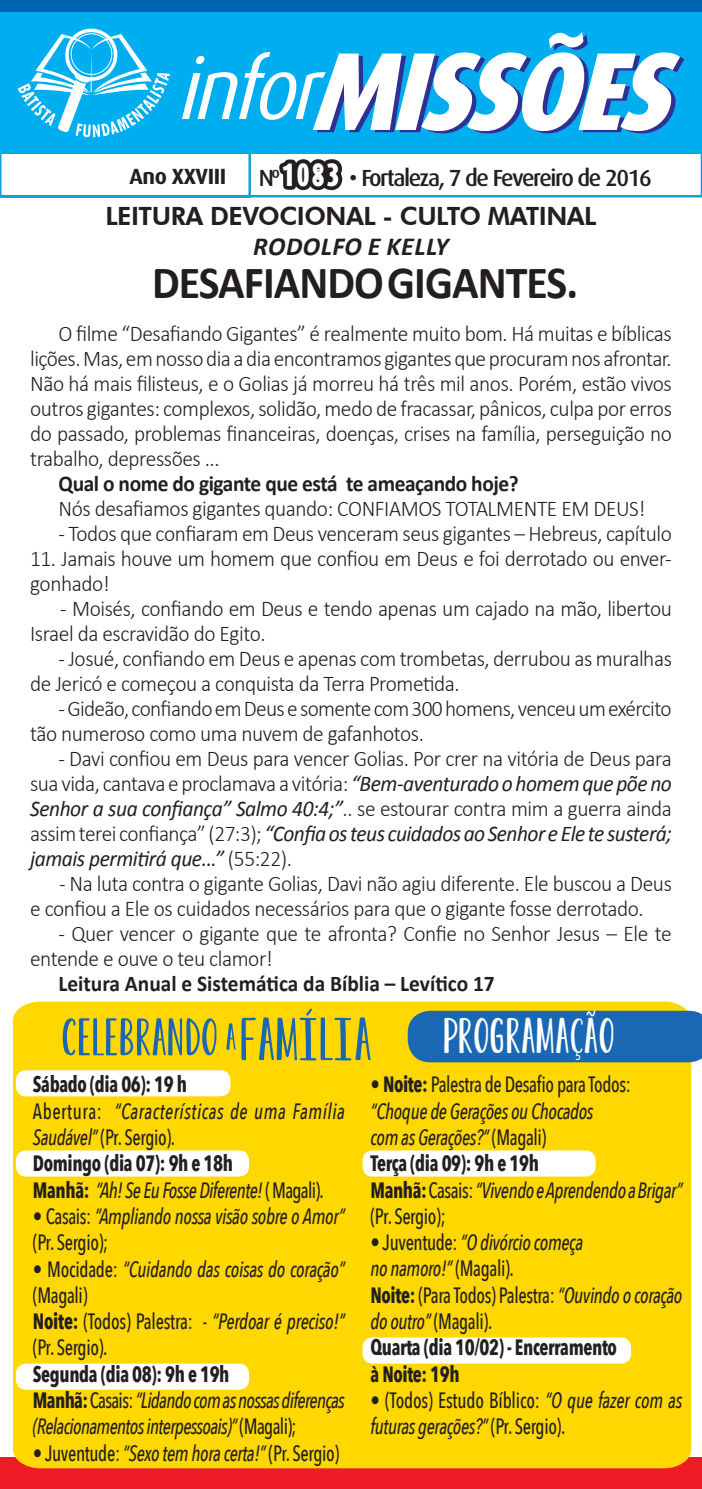
<style>
.page{position:relative;width:702px;height:1489px;background:#fff}
.page>*{position:absolute;margin:0;border:0;box-sizing:border-box;transform-origin:0 0}
.t1{font:700 46.25px "Calibri";letter-spacing:-.02em;color:#231f20;scale:.95 1}
.t2{font:700 46.25px "LUELLA";color:#fff}
.t3{font:italic 700 26px "Calibri";letter-spacing:.02em;color:#231f20}
.t4{font:800 25.25px "Futura BT";letter-spacing:-.02em;color:#231f20}
.t5{font:500 23.25px "Dax";letter-spacing:-.06em;color:#231f20}
.t6{font:300 22.5px/25px "Calibri";letter-spacing:-.02em;color:#231f20;scale:.95 1}
.t7{font:700 22.5px "Calibri";color:#231f20;scale:.95 1}
.t8{font:700 22.5px "Calibri";letter-spacing:-.02em;color:#231f20;scale:.95 1}
.t9{font:italic 500 22.25px/26.2px "Avenir Next Condensed";letter-spacing:-.025em;color:#231f20;scale:.86 1}
.t10{font:500 22.25px/26.2px "Avenir Next Condensed";letter-spacing:-.02em;color:#231f20;scale:.86 1}
.t11{font:italic 500 22.25px/26.2px "Avenir Next Condensed";letter-spacing:.03em;color:#231f20;scale:.86 1}
.t12{font:700 22px "Dax";letter-spacing:-.02em;color:#231f20}
.s1{font-family:"Dax Compact";font-weight:900;font-size:26.5px;color:#fff}
.s2{font-weight:400;font-style:italic}
.s3{font-weight:700;font-style:normal}
.s4{font-style:normal}
.s5{font-style:italic}
.s6{font-weight:700}
</style>
<div class="page">
<div style="left:0;top:0;width:702px;height:86px;background:#0162b0"></div>
<svg style="left:0;top:153px;width:702px;height:45px"></svg>
<div style="left:0;top:12px;width:702px;height:141px;background:#00aeef"></div>
<svg style="left:274px;top:153px;width:74px;height:44px"></svg>
<svg style="left:182px;top:32px;width:502px;height:101px"></svg>
<svg style="left:18px;top:28px;width:152px;height:109px"></svg>
<div style="left:71px;top:33px;width:41px;height:42px;border:1px solid #fff;border-radius:50%"></div>
<div style="left:0;top:1456px;width:702px;height:32px;background:#ee1c25"></div>
<div style="left:13px;top:1001px;width:678px;height:467px;background:#ffd801"></div>
<div style="left:16px;top:1070px;width:214px;height:26px;background:#fff;border-radius:10px"></div>
<div style="left:16px;top:1150px;width:233px;height:26px;background:#fff;border-radius:10px"></div>
<div style="left:16px;top:1363px;width:233px;height:26px;background:#fff;border-radius:10px"></div>
<div style="left:362px;top:1150px;width:233px;height:26px;background:#fff;border-radius:10px"></div>
<div style="left:362px;top:1337px;width:269px;height:26px;background:#fff;border-radius:10px"></div>
<div style="left:407px;top:1010px;width:295px;height:52px;background:#1a67b3"></div>
<svg style="left:63px;top:1018px;width:153px;height:37px;background:#a5ab46"></svg>
<svg style="left:241px;top:1008px;width:129px;height:52px;background:#bab636"></svg>
<svg style="left:226px;top:1023px;width:9px;height:26px"></svg>
<p class="t12" style="left:129px;top:163px;width:98px">Ano XXVIII</p>
<p class="t5" style="left:259px;top:165px;width:394px">Nº <span class="s1">1083</span> • Fortaleza, 7 de Fevereiro de 2016</p>
<p class="t4" style="left:105px;top:201px;width:493px">LEITURA DEVOCIONAL - CULTO MATINAL</p>
<p class="t3" style="left:253px;top:230px;width:197px">RODOLFO E KELLY</p>
<h1 class="t1" style="left:152px;top:253px;width:450px">DESAFIANDO GIGANTES.</h1>
<p class="t6" style="left:30px;top:320px;width:677px;text-align:justify;text-indent:28px">O filme “Desafiando Gigantes” é realmente muito bom. Há muitas e bíblicas lições. Mas, em nosso dia a dia encontramos gigantes que procuram nos afrontar.<br>Não há mais filisteus, e o Golias já morreu há três mil anos. Porém, estão vivos outros gigantes: complexos, solidão, medo de fracassar, pânicos, culpa por erros do passado, problemas financeiras, doenças, crises na família, perseguição no trabalho, depressões ...</p>
<p class="t8" style="left:58px;top:469px;width:486px">Qual o nome do gigante que está te ameaçando hoje?</p>
<p class="t6" style="left:58px;top:495px;width:619px">Nós desafiamos gigantes quando: CONFIAMOS TOTALMENTE EM DEUS!</p>
<p class="t6" style="left:58px;top:520px;width:647px">- Todos que confiaram em Deus venceram seus gigantes – Hebreus, capítulo</p>
<p class="t6" style="left:30px;top:545px;width:677px">11. Jamais houve um homem que confiou em Deus e foi derrotado ou enver&shy;gonhado!</p>
<p class="t6" style="left:30px;top:595px;width:677px;text-indent:30px">- Moisés, confiando em Deus e tendo apenas um cajado na mão, libertou<br>Israel da escravidão do Egito.</p>
<p class="t6" style="left:30px;top:645px;width:677px;text-indent:28px">- Josué, confiando em Deus e apenas com trombetas, derrubou as muralhas de Jericó e começou a conquista da Terra Prometida.</p>
<p class="t6" style="left:30px;top:695px;width:676px;text-indent:28px">- Gideão, confiando em Deus e somente com 300 homens, venceu um exército tão numeroso como uma nuvem de gafanhotos.</p>
<p class="t6" style="left:30px;top:745px;width:677px;text-align:justify;text-indent:28px">- Davi confiou em Deus para vencer Golias. Por crer na vitória de Deus para sua vida, cantava e proclamava a vitória: <span class="s2">“Bem-aventurado o homem que põe no Senhor a sua confiança” Salmo 40:4;”</span>.. se estourar contra mim a guerra ainda assim terei confiança” (27:3); <span class="s2">“Confia os teus cuidados ao Senhor e Ele te susterá; jamais permitirá que...”</span> (55:22).</p>
<p class="t6" style="left:30px;top:870px;width:677px;text-indent:29px">- Na luta contra o gigante Golias, Davi não agiu diferente. Ele buscou a Deus e confiou a Ele os cuidados necessários para que o gigante fosse derrotado.</p>
<p class="t6" style="left:30px;top:920px;width:677px;text-indent:28px">- Quer vencer o gigante que te afronta? Confie no Senhor Jesus – Ele te entende e ouve o teu clamor!</p>
<p class="t7" style="left:58px;top:969px;width:460px">Leitura Anual e Sistemática da Bíblia – Levítico 17</p>
<p class="t11" style="left:33px;top:1071px;width:364px"><span class="s3">Sábado (dia 06): 19 h<br></span><span class="s4">Abertura:</span> “Características de uma Família<br>Saudável” <span class="s4">(Pr. Sergio).<br></span><span class="s3">Domingo (dia 07): 9h e 18h<br>Manhã:</span> “Ah! Se Eu Fosse Diferente! <span class="s4">( Magali).</span></p>
<p class="t9" style="left:33px;top:1202px;width:364px"><span class="s4">• Casais:</span> “Ampliando nossa visão sobre o Amor” <span class="s4">(Pr. Sergio);</span></p>
<p class="t10" style="left:33px;top:1255px;width:364px">• Mocidade: <span class="s5">“Cuidando das coisas do coração” </span>(Magali)<br><span class="s6">Noite:</span> (Todos) Palestra: - <span class="s5">“Perdoar é preciso!” </span>(Pr. Sergio).</p>
<p class="t9" style="left:33px;top:1360px;width:364px"><span class="s3">Segunda (dia 08): 9h e 19h<br>Manhã:</span> <span class="s4">Casais:</span> “Lidando com as nossas diferenças (Relacionamentos interpessoais)” <span class="s4">(Magali);</span></p>
<p class="t10" style="left:33px;top:1439px;width:358px">• Juventude: <span class="s5">“Sexo tem hora certa!”</span> (Pr. Sergio)</p>
<h1 class="t2" style="left:444px;top:1007px;width:173px">PROGRAMAÇÃO</h1>
<p class="t9" style="left:370px;top:1071px;width:364px"><span class="s3">• Noite:</span> <span class="s4">Palestra de Desafio para Todos: </span>“Choque de Gerações ou Chocados<br>com as Gerações?” <span class="s4">(Magali)<br></span><span class="s3">Terça (dia 09): 9h e 19h<br>Manhã:</span> <span class="s4">Casais:</span> “Vivendo e Aprendendo a Brigar” <span class="s4">(Pr. Sergio);</span></p>
<p class="t9" style="left:370px;top:1228px;width:364px"><span class="s4">• Juventude:</span> “O divórcio começa<br>no namoro!” <span class="s4">(Magali).<br></span><span class="s3">Noite:</span> <span class="s4">(Para Todos) Palestra:</span> “Ouvindo o coração do outro” <span class="s4">(Magali).<br></span><span class="s3">Quarta (dia 10/02) - Encerramento<br>à Noite: 19h</span></p>
<p class="t10" style="left:370px;top:1386px;width:364px">• (Todos) Estudo Bíblico: <span class="s5">“O que fazer com as futuras gerações?”</span> (Pr. Sergio).</p>
</div>
